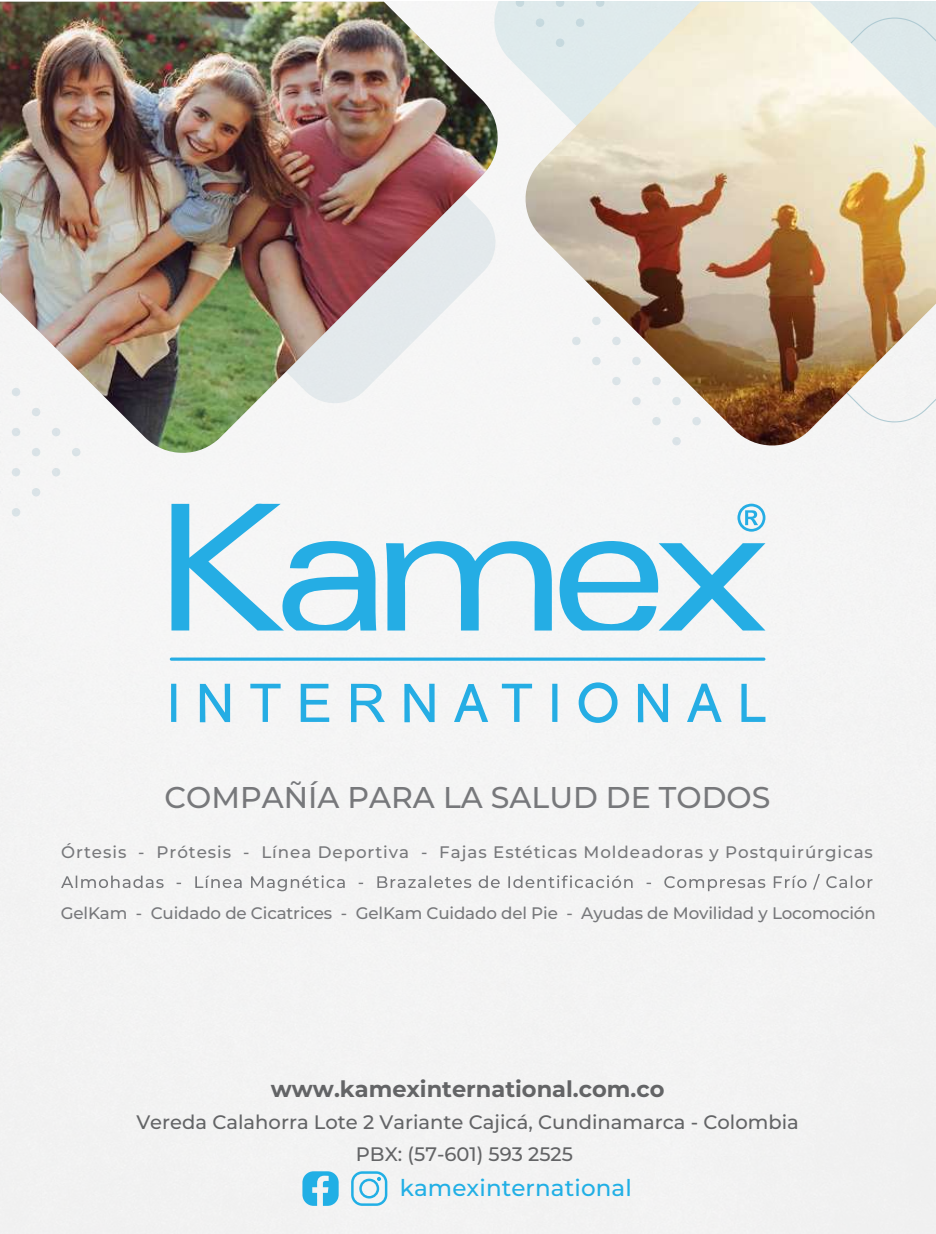
<style>
.page{position:relative;width:936px;height:1234px;background:#fff}
.page>*{position:absolute;margin:0;border:0;box-sizing:border-box;transform-origin:0 0}
.t1{font:500 30px "Montserrat";color:#77787b}
.t2{font:500 22.95px "Montserrat";letter-spacing:.005em;color:#21afe5}
.t3{font:700 22.5px "Montserrat";color:#636466}
.t4{font:500 19.5px/31.5px "Montserrat";color:#636466;text-align:center}
.t5{font:500 16.65px "Montserrat";letter-spacing:-.01em;color:#77787b}
.t6{font:500 16.65px "Montserrat";letter-spacing:.055em;color:#77787b}
</style>
<div class="page">
<div style="left:0;top:2px;width:935px;height:1231px;background:#f3f3f3"></div>
<svg style="left:351px;top:1170px;width:36px;height:35px"></svg>
<svg style="left:302px;top:1170px;width:36px;height:35px"></svg>
<svg style="left:515px;top:2px;width:5px;height:5px"></svg>
<svg style="left:51px;top:467px;width:10px;height:10px"></svg>
<svg style="left:31px;top:487px;width:10px;height:10px"></svg>
<svg style="left:11px;top:507px;width:10px;height:9px"></svg>
<svg style="left:11px;top:467px;width:10px;height:10px"></svg>
<img style="left:0;top:2px;width:503px;height:456px">
<svg style="left:171px;top:682px;width:594px;height:40px"></svg>
<hr style="left:170px;top:657px;width:595px;height:3px;background:#25ade4;border-radius:2px">
<svg style="left:171px;top:503px;width:594px;height:127px;fill:#f5f5f5"></svg>
<img style="left:520px;top:2px;width:415px;height:448px">
<svg style="left:61px;top:875px;width:571px;height:16px"></svg>
<svg style="left:646px;top:873px;width:226px;height:18px"></svg>
<h1 class="t1" style="left:164px;top:777px;width:607px">COMPAÑÍA PARA LA SALUD DE TODOS</h1>
<p class="t6" style="left:61px;top:840px;width:813px">Órtesis - Prótesis - Línea Deportiva - Fajas Estéticas Moldeadoras y Postquirúrgicas</p>
<p class="t5" style="left:61px;top:901px;width:816px">GelKam - Cuidado de Cicatrices - GelKam Cuidado del Pie - Ayudas de Movilidad y Locomoción</p>
<p class="t3" style="left:271px;top:1074px;width:395px">www.kamexinternational.com.co</p>
<p class="t4" style="left:136px;top:1105px;width:664px">Vereda Calahorra Lote 2 Variante Cajicá, Cundinamarca - Colombia<br>PBX: (57-601) 593 2525</p>
<p class="t2" style="left:400px;top:1172px;width:233px">kamexinternational</p>
</div>
